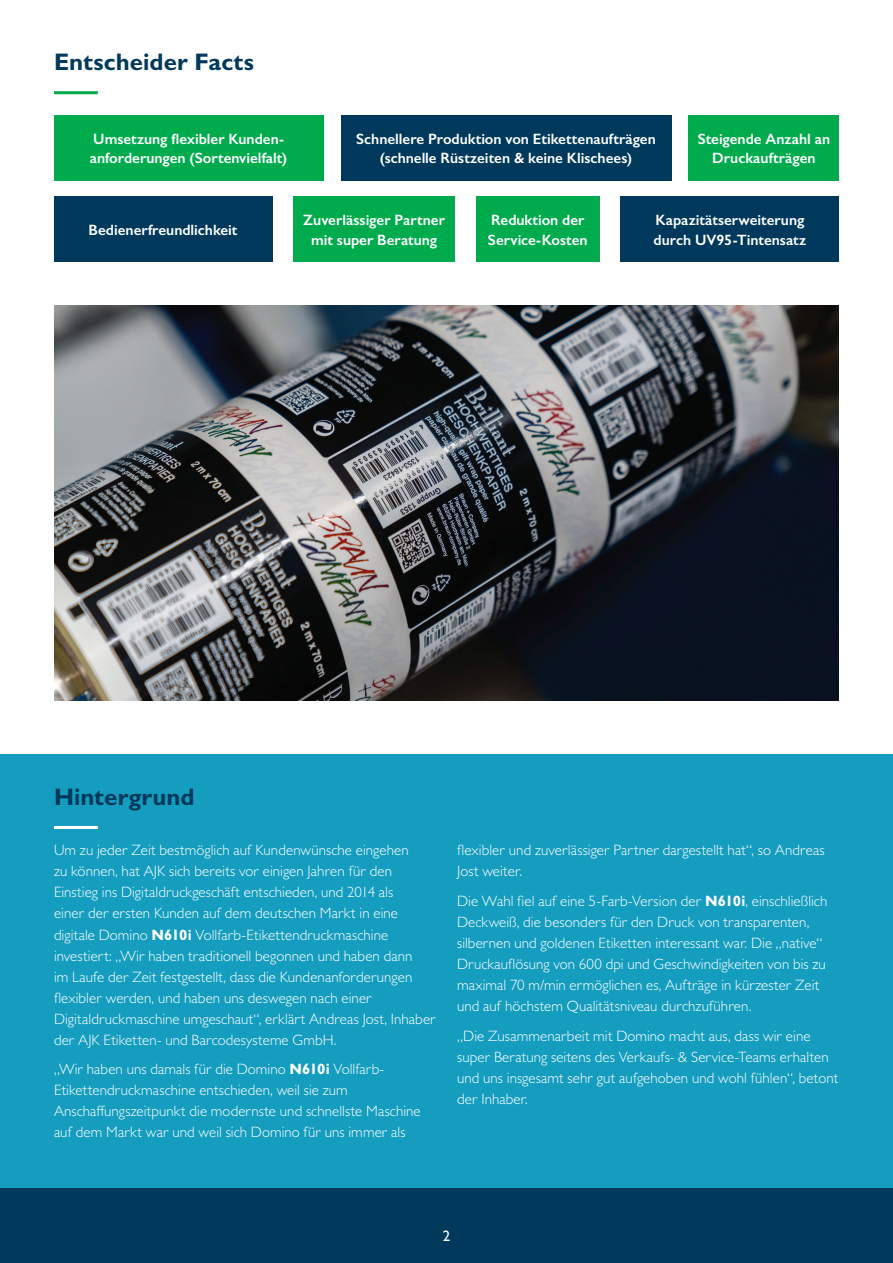
<style>
.page{position:relative;width:893px;height:1263px;background:#fff}
.page>*{position:absolute;margin:0;border:0;box-sizing:border-box;transform-origin:0 0}
.t1{font:700 24px "Gill Sans";color:#00395c}
.t2{font:300 15px/21px "Gill Sans";letter-spacing:.005em;color:#fff}
.t3{font:600 15px/19.5px "Gill Sans";color:#fff}
.t4{font:15px "Gill Sans";color:#fff}
.s1{font-weight:700}
</style>
<div class="page">
<div style="left:0;top:1188px;width:893px;height:75px;background:#00395c"></div>
<div style="left:0;top:754px;width:893px;height:434px;background:#149dbf"></div>
<div style="left:54px;top:115px;width:269px;height:66px;background:#00ab4d"></div>
<div style="left:341px;top:115px;width:330px;height:66px;background:#00395c"></div>
<div style="left:689px;top:115px;width:150px;height:66px;background:#00ab4d"></div>
<div style="left:293px;top:197px;width:162px;height:65px;background:#00ab4d"></div>
<div style="left:476px;top:197px;width:123px;height:65px;background:#00ab4d"></div>
<div style="left:621px;top:197px;width:218px;height:65px;background:#00395c"></div>
<div style="left:54px;top:197px;width:218px;height:65px;background:#00395c"></div>
<hr style="left:54px;top:91px;width:44px;height:3px;background:#00ab4d">
<hr style="left:54px;top:826px;width:44px;height:3px;background:#fff">
<img style="left:54px;top:305px;width:785px;height:395px">
<h1 class="t1" style="left:54px;top:47px;width:201px">Entscheider Facts</h1>
<p class="t3" style="left:90px;top:129px;width:199px">Umsetzung flexibler Kunden&shy;anforderungen (Sortenvielfalt)</p>
<p class="t3" style="left:356px;top:129px;width:301px;text-align:center">Schnellere Produktion von Etikettenaufträgen (schnelle Rüstzeiten &amp; keine Klischees)</p>
<p class="t3" style="left:698px;top:129px;width:134px;text-align:center">Steigende Anzahl an<br>Druckaufträgen</p>
<p class="t3" style="left:89px;top:220px;width:150px">Bedienerfreundlichkeit</p>
<p class="t3" style="left:303px;top:210px;width:143px;text-align:center">Zuverlässiger Partner mit super Beratung</p>
<p class="t3" style="left:488px;top:210px;width:101px">Reduktion der<br>Service-Kosten</p>
<p class="t3" style="left:654px;top:210px;width:154px">Kapazitätserweiterung durch UV95-Tintensatz</p>
<h1 class="t1" style="left:54px;top:782px;width:142px">Hintergrund</h1>
<p class="t2" style="left:54px;top:840px;width:383px">Um zu jeder Zeit bestmöglich auf Kundenwünsche eingehen<br>zu können, hat AJK sich bereits vor einigen Jahren für den Einstieg ins Digitaldruckgeschäft entschieden, und 2014 als<br>einer der ersten Kunden auf dem deutschen Markt in eine digitale Domino <span class="s1">N610i</span> Vollfarb-Etikettendruckmaschine investiert: „Wir haben traditionell begonnen und haben dann<br>im Laufe der Zeit festgestellt, dass die Kundenanforderungen flexibler werden, und haben uns deswegen nach einer Digitaldruckmaschine umgeschaut“, erklärt Andreas Jost, Inhaber der AJK Etiketten- und Barcodesysteme GmbH.</p>
<p class="t2" style="left:54px;top:1058px;width:368px">„Wir haben uns damals für die Domino <span class="s1">N610i</span> Vollfarb-Etikettendruckmaschine entschieden, weil sie zum Anschaffungszeitpunkt die modernste und schnellste Maschine auf dem Markt war und weil sich Domino für uns immer als</p>
<p class="t2" style="left:457px;top:840px;width:369px">flexibler und zuverlässiger Partner dargestellt hat“, so Andreas<br>Jost weiter.</p>
<p class="t2" style="left:457px;top:890px;width:372px">Die Wahl fiel auf eine 5-Farb-Version der <span class="s1">N610i</span>, einschließlich Deckweiß, die besonders für den Druck von transparenten, silbernen und goldenen Etiketten interessant war. Die „native“ Druckauflösung von 600 dpi und Geschwindigkeiten von bis zu maximal 70 m/min ermöglichen es, Aufträge in kürzester Zeit und auf höchstem Qualitätsniveau durchzuführen.</p>
<p class="t2" style="left:457px;top:1025px;width:383px">„Die Zusammenarbeit mit Domino macht aus, dass wir eine super Beratung seitens des Verkaufs- &amp; Service-Teams erhalten und uns insgesamt sehr gut aufgehoben und wohl fühlen“, betont der Inhaber.</p>
<p class="t4" style="left:443px;top:1227px;width:9px">2</p>
</div>
